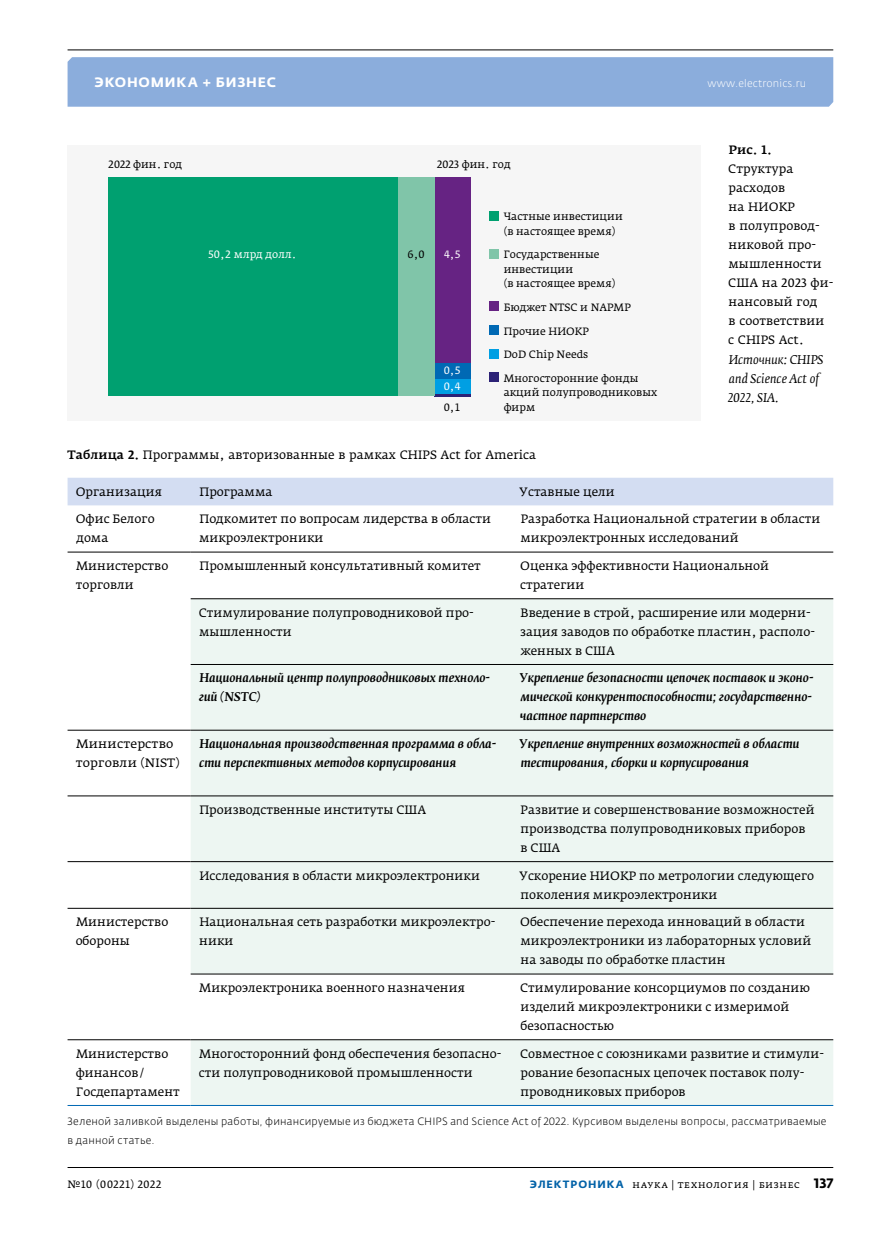
<style>
.page{position:relative;width:881px;height:1234px;background:#fff}
.page>*{position:absolute;margin:0;border:0;box-sizing:border-box;transform-origin:0 0}
.t1{font:700 13.5px "Fedra Sans Alt Pro";letter-spacing:.06em;color:#fff}
.t2{font:12px/19px "Fedra Serif A Pro";color:#000}
.t3{font:italic 500 12px/19px "Fedra Serif B Pro";color:#000}
.t4{font:italic 12px/19px "Fedra Serif B Pro";letter-spacing:.005em;color:#000}
.t5{font:12px/19px "Fedra Serif A Pro";color:#000;scale:1.04 1}
.t6{font:500 12px "Fedra Serif A Pro";color:#000}
.t7{font:10.5px/14.2px "Fedra Serif A Pro";color:#000}
.t8{font:300 10.5px/19px "Fedra Sans Pro";letter-spacing:.02em;color:#000}
.t9{font:10.5px "Fedra Serif A Pro";letter-spacing:.025em;color:#000}
.t10{font:10.5px/15.8px "Fedra Serif A Pro";color:#fff}
.t11{font:300 10.5px "Fedra Sans Pro";letter-spacing:.015em;color:#fff}
.t12{font:10.5px "Fedra Serif A Pro";letter-spacing:.035em;color:#000}
.s1{font-weight:500}
.s2{font-family:"Fedra Sans Alt Pro";font-weight:700;color:#0061a7}
.s3{font-family:"Fedra Sans Pro";font-weight:700;font-size:13.5px}
</style>
<div class="page">
<div style="left:67px;top:57px;width:765px;height:50px;background:#8baddc"></div>
<hr style="left:67px;top:49px;width:765px;height:1px;background:#000">
<hr style="left:68px;top:1166px;width:764px;height:1px;background:#000">
<div style="left:68px;top:477px;width:765px;height:28px;background:#d3ddf2"></div>
<svg style="left:191px;top:599px;width:642px;height:505px;background:#edf5f2"></svg>
<hr style="left:68px;top:551px;width:123px;height:1px;background:#000">
<hr style="left:191px;top:551px;width:321px;height:1px;background:#000">
<hr style="left:512px;top:551px;width:321px;height:1px;background:#000">
<hr style="left:191px;top:598px;width:321px;height:1px;background:#000">
<hr style="left:512px;top:598px;width:321px;height:1px;background:#000">
<hr style="left:191px;top:664px;width:321px;height:1px;background:#000">
<hr style="left:512px;top:664px;width:321px;height:1px;background:#000">
<hr style="left:68px;top:729px;width:123px;height:1px;background:#000">
<hr style="left:191px;top:729px;width:321px;height:1px;background:#000">
<hr style="left:512px;top:729px;width:321px;height:1px;background:#000">
<hr style="left:68px;top:795px;width:123px;height:1px;background:#000">
<hr style="left:191px;top:795px;width:321px;height:1px;background:#000">
<hr style="left:512px;top:795px;width:321px;height:1px;background:#000">
<hr style="left:68px;top:861px;width:123px;height:1px;background:#000">
<hr style="left:191px;top:861px;width:321px;height:1px;background:#000">
<hr style="left:512px;top:861px;width:321px;height:1px;background:#000">
<hr style="left:68px;top:907px;width:123px;height:1px;background:#000">
<hr style="left:191px;top:907px;width:321px;height:1px;background:#000">
<hr style="left:512px;top:907px;width:321px;height:1px;background:#000">
<hr style="left:191px;top:973px;width:321px;height:1px;background:#000">
<hr style="left:512px;top:973px;width:321px;height:1px;background:#000">
<hr style="left:68px;top:1039px;width:123px;height:1px;background:#000">
<hr style="left:191px;top:1039px;width:321px;height:1px;background:#000">
<hr style="left:512px;top:1039px;width:321px;height:1px;background:#000">
<hr style="left:68px;top:1104px;width:123px;height:1px;background:#0069b4">
<hr style="left:191px;top:1104px;width:321px;height:1px;background:#0069b4">
<hr style="left:512px;top:1104px;width:321px;height:1px;background:#0069b4">
<div style="left:68px;top:145px;width:632px;height:275px;background:#f6f6f6"></div>
<div style="left:489px;top:211px;width:9px;height:9px;background:#00a070"></div>
<div style="left:489px;top:301px;width:9px;height:10px;background:#662383"></div>
<div style="left:489px;top:325px;width:9px;height:9px;background:#0069b4"></div>
<div style="left:489px;top:349px;width:9px;height:9px;background:#009fe3"></div>
<div style="left:489px;top:372px;width:9px;height:10px;background:#2c2276"></div>
<div style="left:489px;top:249px;width:9px;height:9px;background:#80c5a9"></div>
<svg style="left:434px;top:393px;width:36px;height:3px"></svg>
<div style="left:434px;top:379px;width:36px;height:14px;background:#009fe3"></div>
<div style="left:434px;top:363px;width:36px;height:16px;background:#0069b4"></div>
<div style="left:434px;top:177px;width:36px;height:186px;background:#662383"></div>
<div style="left:398px;top:177px;width:36px;height:219px;background:#80c5a9"></div>
<div style="left:109px;top:177px;width:289px;height:219px;background:#00a070"></div>
<p class="t1" style="left:95px;top:74px;width:183px">Экономика + Бизнес</p>
<p class="t11" style="left:707px;top:77px;width:100px">www.electronics.ru</p>
<p class="t7" style="left:109px;top:158px;width:75px">2022 фин. год</p>
<p class="t7" style="left:437px;top:158px;width:75px">2023 фин. год</p>
<p class="t10" style="left:207px;top:247px;width:90px">50,2 млрд долл.</p>
<p class="t7" style="left:407px;top:248px;width:19px">6,0</p>
<p class="t10" style="left:443px;top:247px;width:19px">4,5</p>
<p class="t10" style="left:443px;top:363px;width:19px">0,5<br>0,4</p>
<p class="t7" style="left:443px;top:400px;width:19px">0,1</p>
<p class="t7" style="left:503px;top:210px;width:121px">Частные инвестиции (в настоящее время)</p>
<p class="t7" style="left:503px;top:248px;width:113px">Государственные инвестиции<br>(в настоящее время)</p>
<p class="t7" style="left:503px;top:300px;width:129px">Бюджет NTSC и NAPMP</p>
<p class="t7" style="left:503px;top:324px;width:87px">Прочие НИОКР</p>
<p class="t7" style="left:503px;top:348px;width:86px">DoD Chip Needs</p>
<p class="t7" style="left:503px;top:372px;width:155px">Многосторонние фонды акций полупроводниковых фирм</p>
<p class="t6" style="left:728px;top:142px;width:45px">Рис. 1.</p>
<p class="t2" style="left:728px;top:159px;width:107px">Структура расходов<br>на НИОКР<br>в полупровод&shy;никовой про&shy;мышленности<br>США на 2023 фи&shy;нансовый год<br>в соответствии<br>с CHIPS Act.</p>
<p class="t4" style="left:727px;top:350px;width:97px">Источник: CHIPS and Science Act of<br>2022, SIA.</p>
<p class="t2" style="left:68px;top:445px;width:470px"><span class="s1">Таблица 2.</span> Программы, авторизованные в рамках CHIPS Act for America</p>
<p class="t2" style="left:76px;top:482px;width:88px">Организация</p>
<p class="t2" style="left:199px;top:482px;width:75px">Программа</p>
<p class="t2" style="left:519px;top:482px;width:97px">Уставные цели</p>
<p class="t2" style="left:76px;top:509px;width:80px">Офис Белого дома</p>
<p class="t2" style="left:199px;top:509px;width:293px">Подкомитет по вопросам лидерства в области микроэлектроники</p>
<p class="t2" style="left:520px;top:509px;width:301px">Разработка Национальной стратегии в области микроэлектронных исследований</p>
<p class="t2" style="left:76px;top:556px;width:94px">Министерство торговли</p>
<p class="t2" style="left:199px;top:556px;width:283px">Промышленный консультативный комитет</p>
<p class="t2" style="left:520px;top:556px;width:250px">Оценка эффективности Национальной стратегии</p>
<p class="t2" style="left:199px;top:602px;width:276px">Стимулирование полупроводниковой про&shy;мышленности</p>
<p class="t2" style="left:520px;top:602px;width:296px">Введение в строй, расширение или модерни&shy;зация заводов по обработке пластин, располо&shy;женных в США</p>
<p class="t3" style="left:199px;top:668px;width:293px">Национальный центр полупроводниковых техноло&shy;гий (NSTC)</p>
<p class="t3" style="left:519px;top:668px;width:296px">Укрепление безопасности цепочек поставок и эконо&shy;мической конкурентоспособности; государственно&shy;частное партнерство</p>
<p class="t5" style="left:76px;top:734px;width:101px">Министерство торговли (NIST)</p>
<p class="t3" style="left:199px;top:734px;width:298px">Национальная производственная программа в обла&shy;сти перспективных методов корпусирования</p>
<p class="t3" style="left:519px;top:734px;width:281px">Укрепление внутренних возможностей в области тестирования, сборки и корпусирования</p>
<p class="t2" style="left:199px;top:800px;width:228px">Производственные институты США</p>
<p class="t2" style="left:520px;top:800px;width:295px">Развитие и совершенствование возможностей производства полупроводниковых приборов в США</p>
<p class="t2" style="left:199px;top:865px;width:282px">Исследования в области микроэлектроники</p>
<p class="t2" style="left:519px;top:865px;width:296px">Ускорение НИОКР по метрологии следующего поколения микроэлектроники</p>
<p class="t2" style="left:76px;top:912px;width:94px">Министерство обороны</p>
<p class="t2" style="left:199px;top:912px;width:297px">Национальная сеть разработки микроэлектро&shy;ники</p>
<p class="t2" style="left:520px;top:912px;width:292px">Обеспечение перехода инноваций в области микроэлектроники из лабораторных условий на заводы по обработке пластин</p>
<p class="t2" style="left:199px;top:977px;width:267px">Микроэлектроника военного назначения</p>
<p class="t2" style="left:520px;top:977px;width:291px">Стимулирование консорциумов по созданию изделий микроэлектроники с измеримой безопасностью</p>
<p class="t2" style="left:76px;top:1043px;width:106px">Министерство финансов/<br>Госдепартамент</p>
<p class="t2" style="left:199px;top:1043px;width:304px">Многосторонний фонд обеспечения безопасно&shy;сти полупроводниковой промышленности</p>
<p class="t2" style="left:520px;top:1043px;width:305px">Совместное с союзниками развитие и стимули&shy;рование безопасных цепочек поставок полу&shy;проводниковых приборов</p>
<p class="t8" style="left:68px;top:1111px;width:760px">Зеленой заливкой выделены работы, финансируемые из бюджета CHIPS and Science Act of 2022. Курсивом выделены вопросы, рассматриваемые в данной статье.</p>
<p class="t12" style="left:67px;top:1177px;width:95px">№10 (00221) 2022</p>
<p class="t9" style="left:529px;top:1177px;width:305px"><span class="s2">ЭЛЕКТРОНИКА</span> наука | технология | бизнес <span class="s3">137</span></p>
</div>
